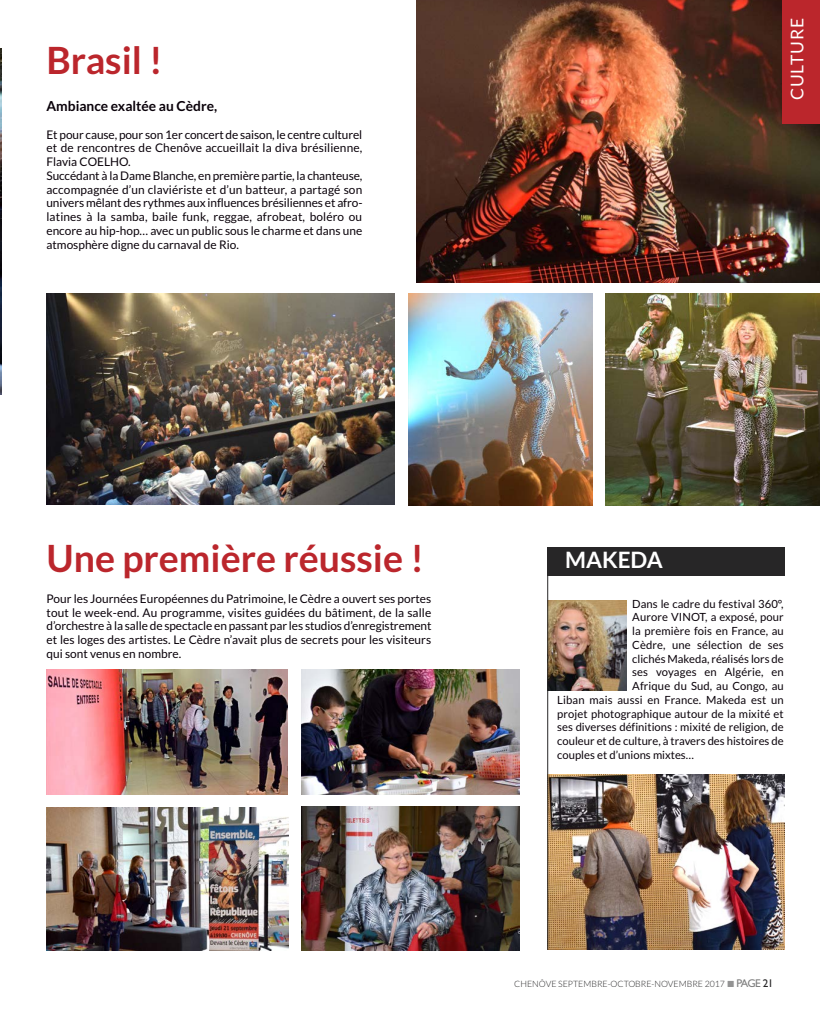
<style>
.page{position:relative;width:820px;height:1014px;background:#fff}
.page>*{position:absolute;margin:0;border:0;box-sizing:border-box;transform-origin:0 0}
.t1{font:700 37.5px "Lato";color:#bb262c}
.t2{font:700 22.5px "Lato";color:#fff}
.t3{font:17.5px "Lato";letter-spacing:.05em;color:#fff}
.t4{font:700 13.75px "Lato";color:#090009}
.t5{font:11.88px/13.8px "Lato";color:#090009;text-align:justify}
.t6{font:11.25px "Lato";letter-spacing:.01em;color:#090009}
.t7{font:300 8.75px "Lato";color:#272627}
.s1{color:#939393}
.s2{font-family:"Gill Sans";font-weight:400;font-size:11.25px;color:#7d7d7d}
.s3{font-family:"Gill Sans";font-weight:400;font-size:11.25px}
</style>
<div class="page">
<img style="left:416px;top:0;width:403px;height:282px">
<div style="left:782px;top:0;width:37px;height:124px;background:#bb262c"></div>
<img style="left:605px;top:293px;width:214px;height:212px">
<img style="left:408px;top:293px;width:184px;height:212px">
<img style="left:46px;top:293px;width:348px;height:212px">
<img style="left:302px;top:669px;width:217px;height:125px">
<img style="left:46px;top:669px;width:241px;height:125px">
<div style="left:547px;top:547px;width:237px;height:29px;background:#272627"></div>
<img style="left:46px;top:808px;width:242px;height:141px">
<img style="left:302px;top:807px;width:217px;height:142px">
<img style="left:548px;top:600px;width:77px;height:90px">
<img style="left:548px;top:774px;width:235px;height:175px">
<img style="left:0;top:49px;width:1px;height:346px">
<hr style="left:547px;top:547px;width:1px;height:402px;background:#272627">
<h1 class="t1" style="left:46px;top:39px;width:118px">Brasil !</h1>
<p class="t4" style="left:46px;top:98px;width:172px">Ambiance exaltée au Cèdre,</p>
<p class="t5" style="left:46px;top:128px;width:317px;text-align:left">Et pour cause, pour son 1er concert de saison, le centre culturel et de rencontres de Chenôve accueillait la diva brésilienne, Flavia COELHO.<br>Succédant à la Dame Blanche, en première partie, la chanteuse, accompagnée d’un claviériste et d’un batteur, a partagé son univers mêlant des rythmes aux influences brésiliennes et afro&shy;latines à la samba, baile funk, reggae, afrobeat, boléro ou encore au hip-hop… avec un public sous le charme et dans une atmosphère digne du carnaval de Rio.</p>
<h3 class="t3" style="left:787px;top:100px;width:84px;rotate:-90deg">CULTURE</h3>
<h1 class="t1" style="left:46px;top:537px;width:379px">une première réussie !</h1>
<p class="t5" style="left:46px;top:592px;width:386px">Pour les Journées Européennes du Patrimoine, le Cèdre a ouvert ses portes tout le week-end. Au programme, visites guidées du bâtiment, de la salle d’orchestre à la salle de spectacle en passant par les studios d’enregistrement et les loges des artistes. Le Cèdre n’avait plus de secrets pour les visiteurs qui sont venus en nombre.</p>
<h2 class="t2" style="left:565px;top:547px;width:99px">MAKedA</h2>
<p class="t6" style="left:632px;top:597px;width:153px">Dans le cadre du festival 360°,</p>
<p class="t6" style="left:632px;top:611px;width:153px">Aurore VINOT, a exposé, pour</p>
<p class="t6" style="left:632px;top:624px;width:153px">la première fois en France, au</p>
<p class="t6" style="left:632px;top:638px;width:153px">Cèdre, une sélection de ses</p>
<p class="t6" style="left:632px;top:652px;width:153px">clichés Makeda, réalisés lors de</p>
<p class="t6" style="left:632px;top:666px;width:153px">ses voyages en Algérie, en</p>
<p class="t6" style="left:632px;top:679px;width:153px">Afrique du Sud, au Congo, au</p>
<p class="t6" style="left:557px;top:693px;width:228px">Liban mais aussi en France. Makeda est un</p>
<p class="t6" style="left:557px;top:707px;width:228px">projet photographique autour de la mixité et</p>
<p class="t6" style="left:557px;top:721px;width:228px">ses diverses définitions : mixité de religion, de</p>
<p class="t6" style="left:557px;top:734px;width:228px">couleur et de culture, à travers des histoires de</p>
<p class="t6" style="left:557px;top:748px;width:138px">couples et d’unions mixtes…</p>
<p class="t7" style="left:514px;top:978px;width:260px">CHENÔVE SEPTEMBRE-OCTOBRE-NOVEMBRE 2017 <span class="s1">■</span> <span class="s2">PAGE</span> <span class="s3">21</span></p>
</div>
